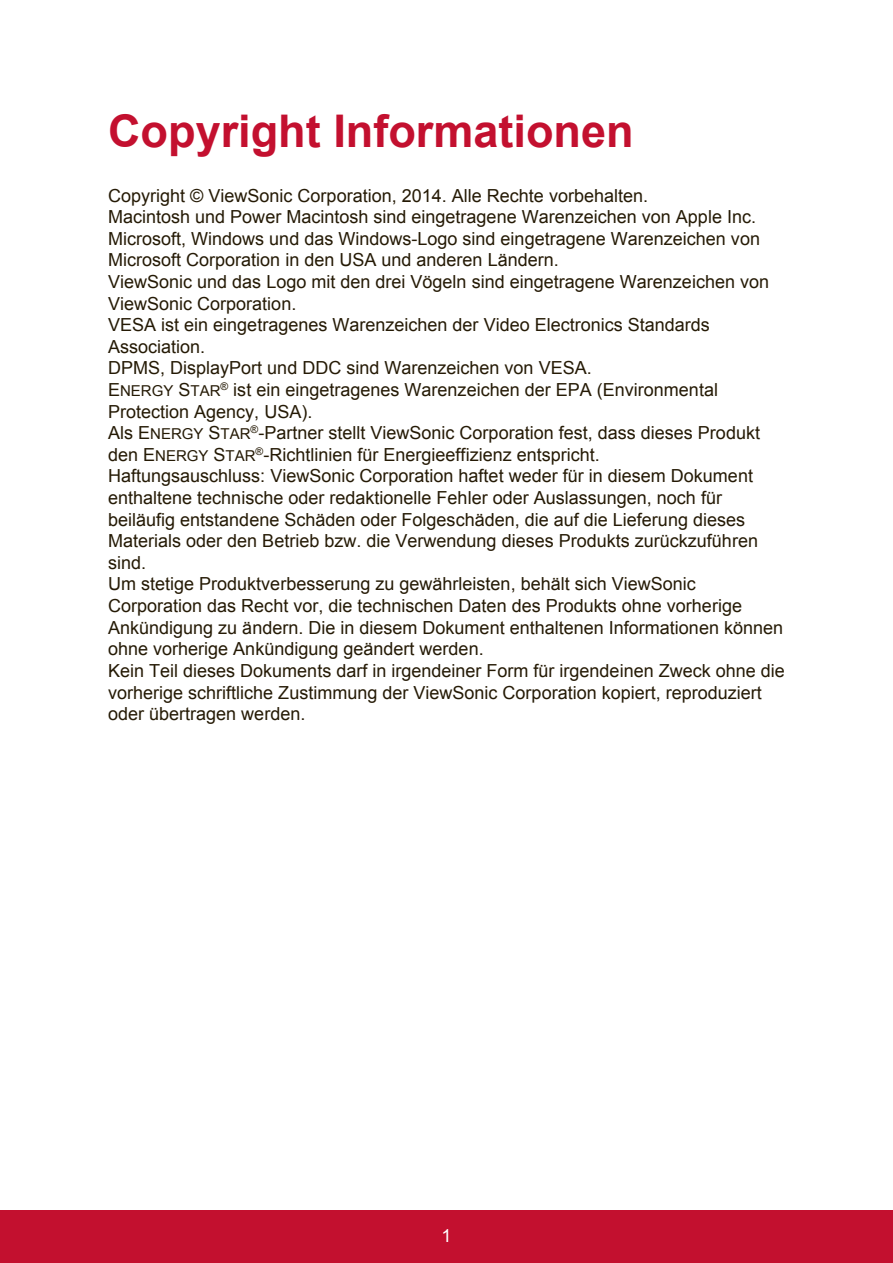
<style>
.page{position:relative;width:893px;height:1263px;background:#fff}
.page>*{position:absolute;margin:0;border:0;box-sizing:border-box;transform-origin:0 0}
.t1{font:700 45px "Arial";color:#c3102f}
.t2{font:18px/21.6px "Arial";color:#251a05}
.t3{font:18px "Arial";color:#fff}
.s1{font-size:15px}
</style>
<div class="page">
<div style="left:0;top:1210px;width:892px;height:53px;background:#c3102f"></div>
<h1 class="t1" style="left:108px;top:101px;width:527px">Copyright Informationen</h1>
<p class="t2" style="left:108px;top:185px;width:678px">Copyright © ViewSonic Corporation, 2014. Alle Rechte vorbehalten.<br>Macintosh und Power Macintosh sind eingetragene Warenzeichen von Apple Inc.<br>Microsoft, Windows und das Windows-Logo sind eingetragene Warenzeichen von Microsoft Corporation in den USA und anderen Ländern.<br>ViewSonic und das Logo mit den drei Vögeln sind eingetragene Warenzeichen von ViewSonic Corporation.<br>VESA ist ein eingetragenes Warenzeichen der Video Electronics Standards Association.<br>DPMS, DisplayPort und DDC sind Warenzeichen von VESA.<br>E<span class="s1">NERGY</span> S<span class="s1">TAR</span><sup>®</sup> ist ein eingetragenes Warenzeichen der EPA (Environmental Protection Agency, USA).<br>Als E<span class="s1">NERGY</span> S<span class="s1">TAR</span><sup>®</sup>-Partner stellt ViewSonic Corporation fest, dass dieses Produkt den E<span class="s1">NERGY</span> S<span class="s1">TAR</span><sup>®</sup>-Richtlinien für Energieeffizienz entspricht.<br>Haftungsauschluss: ViewSonic Corporation haftet weder für in diesem Dokument enthaltene technische oder redaktionelle Fehler oder Auslassungen, noch für beiläufig entstandene Schäden oder Folgeschäden, die auf die Lieferung dieses Materials oder den Betrieb bzw. die Verwendung dieses Produkts zurückzuführen sind.<br>Um stetige Produktverbesserung zu gewährleisten, behält sich ViewSonic Corporation das Recht vor, die technischen Daten des Produkts ohne vorherige Ankündigung zu ändern. Die in diesem Dokument enthaltenen Informationen können ohne vorherige Ankündigung geändert werden.<br>Kein Teil dieses Dokuments darf in irgendeiner Form für irgendeinen Zweck ohne die vorherige schriftliche Zustimmung der ViewSonic Corporation kopiert, reproduziert oder übertragen werden.</p>
<p class="t3" style="left:441px;top:1223px;width:12px">1</p>
</div>
